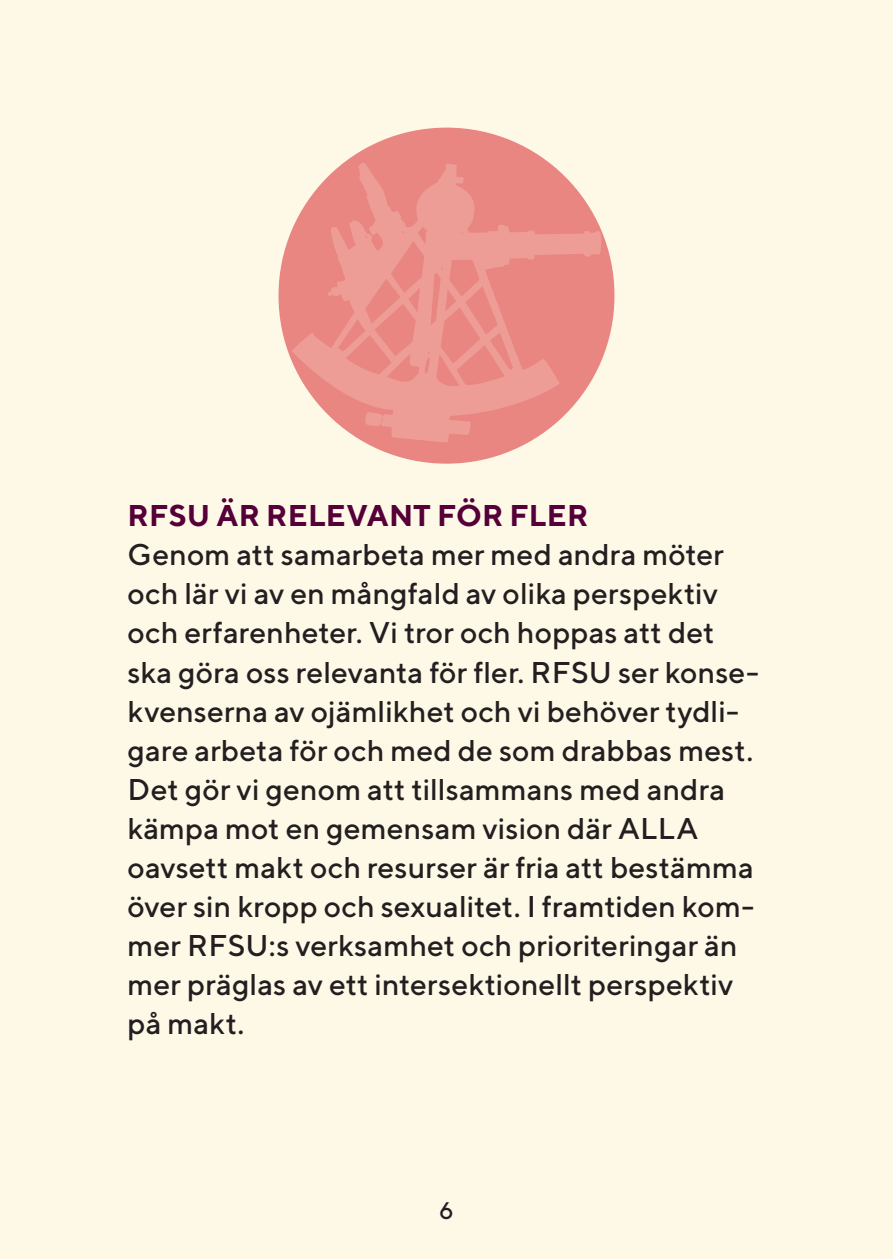
<style>
.page{position:relative;width:893px;height:1259px;background:#fef9e7}
.page>*{position:absolute;margin:0;border:0;box-sizing:border-box;transform-origin:0 0}
.bröd{font:500 30px/39px "TT Norms";letter-spacing:.005em;color:#231f20}
.bröd-2{font:700 30px "TT Norms";letter-spacing:.01em;color:#550038}
.rubbe3{font:500 24px "TT Norms";color:#231f20}
</style>
<div class="page">
<div style="left:278px;top:128px;width:336px;height:336px;background:#e98682;border-radius:50%"></div>
<svg style="left:292px;top:162px;width:309px;height:280px"></svg>
<p class="bröd-2" style="left:128px;top:497px;width:462px">RFSU ÄR RELEVANT FÖR FLER</p>
<p class="bröd" style="left:128px;top:535px;width:598px">Genom att samarbeta mer med andra möter och lär vi av en mångfald av olika perspektiv och erfarenheter. Vi tror och hoppas att det</p>
<p class="bröd" style="left:128px;top:652px;width:633px">ska göra oss relevanta för fler. RFSU ser konse&shy;kvenserna av ojämlikhet och vi behöver tydli&shy;gare arbeta för och med de som drabbas mest.<br>Det gör vi genom att tillsammans med andra kämpa mot en gemensam vision där ALLA oavsett makt och resurser är fria att bestämma över sin kropp och sexualitet. I framtiden kom&shy;mer RFSU:s verksamhet och prioriteringar än mer präglas av ett intersektionellt perspektiv på makt.</p>
<p class="rubbe3" style="left:439px;top:1195px;width:16px">6</p>
</div>
